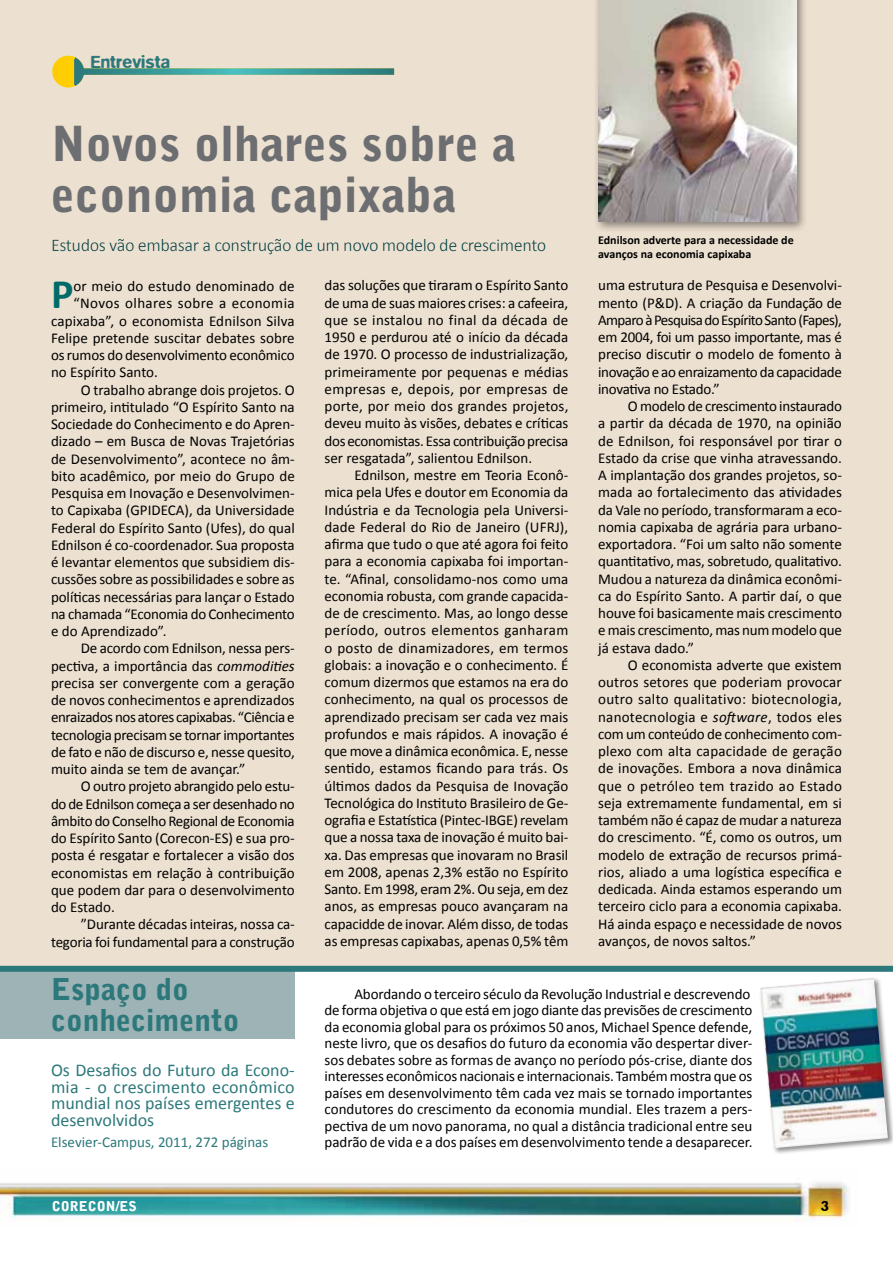
<style>
.page{position:relative;width:893px;height:1263px;background:#fff}
.page>*{position:absolute;margin:0;border:0;box-sizing:border-box;transform-origin:0 0}
.t1{font:900 48px/51px "Bell Gothic Std";color:#6d6e71}
.t2{font:700 42.15px "Calibri";color:#006a69}
.t3{font:900 30px/31.5px "Bell Gothic Std";color:#2c787a}
.t4{font:18px/16.5px "Calibri";letter-spacing:-.02em;color:#2c787a;text-align:justify}
.t5{font:500 18px "Blur";color:#2c787a}
.t6{font:15px/17.2px "Calibri";letter-spacing:-.005em;color:#000;text-align:justify}
.t7{font:15px "Calibri";letter-spacing:-.025em;color:#000}
.t8{font:15px "Calibri";color:#2c787a}
.t9{font:15px "Calibri";letter-spacing:.025em;color:#000}
.t10{font:500 15px "Blur";color:#000}
.t11{font:900 13.5px "Bell Gothic Std";color:#fff}
.t12{font:700 12px/13.5px "Calibri";color:#000}
.s1{font-style:italic}
</style>
<div class="page">
<img style="left:0;top:1182px;width:848px;height:39px">
<div style="left:0;top:0;width:893px;height:966px;background:#ece0d0"></div>
<svg style="left:52px;top:56px;width:342px;height:32px"></svg>
<div style="left:759px;top:976px;width:134px;height:179px;background:#000;opacity:.45"></div>
<img style="left:760px;top:978px;width:128px;height:170px">
<div style="left:42px;top:233px;width:529px;height:31px;background:#000;opacity:.29"></div>
<div style="left:0;top:968px;width:295px;height:71px;background:#9db3b5"></div>
<div style="left:0;top:966px;width:893px;height:6px;background:#2c787a"></div>
<div style="left:593px;top:0;width:214px;height:233px;background:#000;opacity:.45"></div>
<img style="left:598px;top:0;width:198px;height:222px">
<p class="t5" style="left:91px;top:51px;width:81px">Entrevista</p>
<h1 class="t1" style="left:51px;top:119px;width:467px">Novos olhares sobre a economia capixaba</h1>
<p class="t4" style="left:51px;top:236px;width:497px">Estudos vão embasar a construção de um novo modelo de crescimento</p>
<p class="t6" style="left:325px;top:276px;width:245px">das soluções que tiraram o Espírito Santo de uma de suas maiores crises: a cafeeira, que se instalou no final da década de 1950 e perdurou até o início da década de 1970. O processo de industrialização, primeiramente por pequenas e médias empresas e, depois, por empresas de porte, por meio dos grandes projetos, deveu muito às visões, debates e críticas dos economistas. Essa contribuição precisa ser resgatada”, salientou Ednilson.</p>
<p class="t6" style="left:325px;top:466px;width:245px;text-indent:30px">Ednilson, mestre em Teoria Econô&shy;mica pela Ufes e doutor em Economia da Indústria e da Tecnologia pela Universi&shy;dade Federal do Rio de Janeiro (UFRJ), afirma que tudo o que até agora foi feito para a economia capixaba foi importan&shy;te. “Afinal, consolidamo-nos como uma economia robusta, com grande capacida&shy;de de crescimento. Mas, ao longo desse período, outros elementos ganharam o posto de dinamizadores, em termos globais: a inovação e o conhecimento. É comum dizermos que estamos na era do conhecimento, na qual os processos de aprendizado precisam ser cada vez mais profundos e mais rápidos. A inovação é que move a dinâmica econômica. E, nesse sentido, estamos ficando para trás. Os últimos dados da Pesquisa de Inovação Tecnológica do Instituto Brasileiro de Ge&shy;ografia e Estatística (Pintec-IBGE) revelam que a nossa taxa de inovação é muito bai&shy;xa. Das empresas que inovaram no Brasil em 2008, apenas 2,3% estão no Espírito Santo. Em 1998, eram 2%. Ou seja, em dez anos, as empresas pouco avançaram na capacidde de inovar. Além disso, de todas as empresas capixabas, apenas 0,5% têm</p>
<h2 class="t2" style="left:51px;top:268px;width:24px">P</h2>
<p class="t6" style="left:73px;top:277px;width:223px">or meio do estudo denominado de</p>
<p class="t9" style="left:73px;top:294px;width:223px">“Novos olhares sobre a economia</p>
<p class="t6" style="left:51px;top:311px;width:245px">capixaba”, o economista Ednilson Silva</p>
<p class="t6" style="left:51px;top:329px;width:245px">Felipe pretende suscitar debates sobre</p>
<p class="t6" style="left:51px;top:346px;width:245px">os rumos do desenvolvimento econômico</p>
<p class="t6" style="left:51px;top:363px;width:108px">no Espírito Santo.</p>
<p class="t6" style="left:81px;top:380px;width:216px">O trabalho abrange dois projetos. O</p>
<p class="t6" style="left:51px;top:398px;width:245px">primeiro, intitulado “O Espírito Santo na</p>
<p class="t6" style="left:51px;top:415px;width:245px">Sociedade do Conhecimento e do Apren-</p>
<p class="t6" style="left:51px;top:432px;width:245px">dizado – em Busca de Novas Trajetórias</p>
<p class="t6" style="left:51px;top:449px;width:245px">de Desenvolvimento”, acontece no âm-</p>
<p class="t6" style="left:51px;top:467px;width:245px">bito acadêmico, por meio do Grupo de</p>
<p class="t6" style="left:51px;top:484px;width:245px">Pesquisa em Inovação e Desenvolvimen-</p>
<p class="t6" style="left:51px;top:501px;width:245px">to Capixaba (GPIDECA), da Universidade</p>
<p class="t6" style="left:51px;top:518px;width:245px">Federal do Espírito Santo (Ufes), do qual</p>
<p class="t6" style="left:51px;top:536px;width:245px">Ednilson é co-coordenador. Sua proposta</p>
<p class="t6" style="left:51px;top:553px;width:245px">é levantar elementos que subsidiem dis-</p>
<p class="t6" style="left:51px;top:570px;width:245px">cussões sobre as possibilidades e sobre as</p>
<p class="t6" style="left:51px;top:587px;width:245px">políticas necessárias para lançar o Estado</p>
<p class="t6" style="left:51px;top:605px;width:245px">na chamada “Economia do Conhecimento</p>
<p class="t6" style="left:51px;top:622px;width:117px">e do Aprendizado”.</p>
<p class="t6" style="left:81px;top:639px;width:216px">De acordo com Ednilson, nessa pers-</p>
<p class="t6" style="left:51px;top:656px;width:245px">pectiva, a importância das <span class="s1">commodities</span></p>
<p class="t6" style="left:51px;top:674px;width:245px">precisa ser convergente com a geração</p>
<p class="t6" style="left:51px;top:691px;width:245px">de novos conhecimentos e aprendizados</p>
<p class="t7" style="left:51px;top:708px;width:245px">enraizados nos atores capixabas. “Ciência e</p>
<p class="t6" style="left:51px;top:725px;width:245px">tecnologia precisam se tornar importantes</p>
<p class="t6" style="left:51px;top:743px;width:245px">de fato e não de discurso e, nesse quesito,</p>
<p class="t6" style="left:51px;top:760px;width:196px">muito ainda se tem de avançar.”</p>
<p class="t6" style="left:81px;top:777px;width:216px">O outro projeto abrangido pelo estu-</p>
<p class="t7" style="left:51px;top:794px;width:245px">do de Ednilson começa a ser desenhado no</p>
<p class="t6" style="left:51px;top:812px;width:245px">âmbito do Conselho Regional de Economia</p>
<p class="t6" style="left:51px;top:829px;width:245px">do Espírito Santo (Corecon-ES) e sua pro-</p>
<p class="t6" style="left:51px;top:846px;width:245px">posta é resgatar e fortalecer a visão dos</p>
<p class="t6" style="left:51px;top:863px;width:245px">economistas em relação à contribuição</p>
<p class="t6" style="left:51px;top:881px;width:245px">que podem dar para o desenvolvimento</p>
<p class="t6" style="left:51px;top:898px;width:65px">do Estado.</p>
<p class="t6" style="left:81px;top:915px;width:216px">”Durante décadas inteiras, nossa ca-</p>
<p class="t6" style="left:51px;top:932px;width:245px">tegoria foi fundamental para a construção</p>
<p class="t12" style="left:598px;top:233px;width:197px">Ednilson adverte para a necessidade de avanços na economia capixaba</p>
<p class="t6" style="left:598px;top:276px;width:245px">uma estrutura de Pesquisa e Desenvolvi&shy;mento (P&amp;D). A criação da Fundação de Amparo à Pesquisa do Espírito Santo (Fapes), em 2004, foi um passo importante, mas é preciso discutir o modelo de fomento à inovação e ao enraizamento da capacidade inovativa no Estado.”</p>
<p class="t6" style="left:598px;top:397px;width:245px;text-indent:30px">O modelo de crescimento instaurado a partir da década de 1970, na opinião de Ednilson, foi responsável por tirar o Estado da crise que vinha atravessando.<br>A implantação dos grandes projetos, so&shy;mada ao fortalecimento das atividades da Vale no período, transformaram a eco&shy;nomia capixaba de agrária para urbano&shy;exportadora. “Foi um salto não somente quantitativo, mas, sobretudo, qualitativo.<br>Mudou a natureza da dinâmica econômi&shy;ca do Espírito Santo. A partir daí, o que houve foi basicamente mais crescimento e mais crescimento, mas num modelo que já estava dado.”</p>
<p class="t6" style="left:598px;top:655px;width:245px;text-indent:30px">O economista adverte que existem outros setores que poderiam provocar outro salto qualitativo: biotecnologia, nanotecnologia e <span class="s1">software</span>, todos eles com um conteúdo de conhecimento com&shy;plexo com alta capacidade de geração de inovações. Embora a nova dinâmica que o petróleo tem trazido ao Estado seja extremamente fundamental, em si também não é capaz de mudar a natureza do crescimento. “É, como os outros, um modelo de extração de recursos primá&shy;rios, aliado a uma logística específica e dedicada. Ainda estamos esperando um terceiro ciclo para a economia capixaba.<br>Há ainda espaço e necessidade de novos avanços, de novos saltos.”</p>
<h3 class="t3" style="left:51px;top:974px;width:190px">Espaço do conhecimento</h3>
<p class="t4" style="left:51px;top:1061px;width:245px">Os Desafios do Futuro da Econo&shy;mia - o crescimento econômico mundial nos países emergentes e desenvolvidos</p>
<p class="t8" style="left:51px;top:1132px;width:219px">Elsevier-Campus, 2011, 272 páginas</p>
<p class="t6" style="left:325px;top:984px;width:429px;line-height:16.5px;text-align:left;text-indent:30px">Abordando o terceiro século da Revolução Industrial e descrevendo de forma objetiva o que está em jogo diante das previsões de crescimento da economia global para os próximos 50 anos, Michael Spence defende, neste livro, que os desafios do futuro da economia vão despertar diver&shy;sos debates sobre as formas de avanço no período pós-crise, diante dos interesses econômicos nacionais e internacionais. Também mostra que os países em desenvolvimento têm cada vez mais se tornado importantes condutores do crescimento da economia mundial. Eles trazem a pers&shy;pectiva de um novo panorama, no qual a distância tradicional entre seu padrão de vida e a dos países em desenvolvimento tende a desaparecer.</p>
<p class="t11" style="left:52px;top:1198px;width:86px">CORECON/ES</p>
<p class="t10" style="left:821px;top:1197px;width:9px">3</p>
</div>
